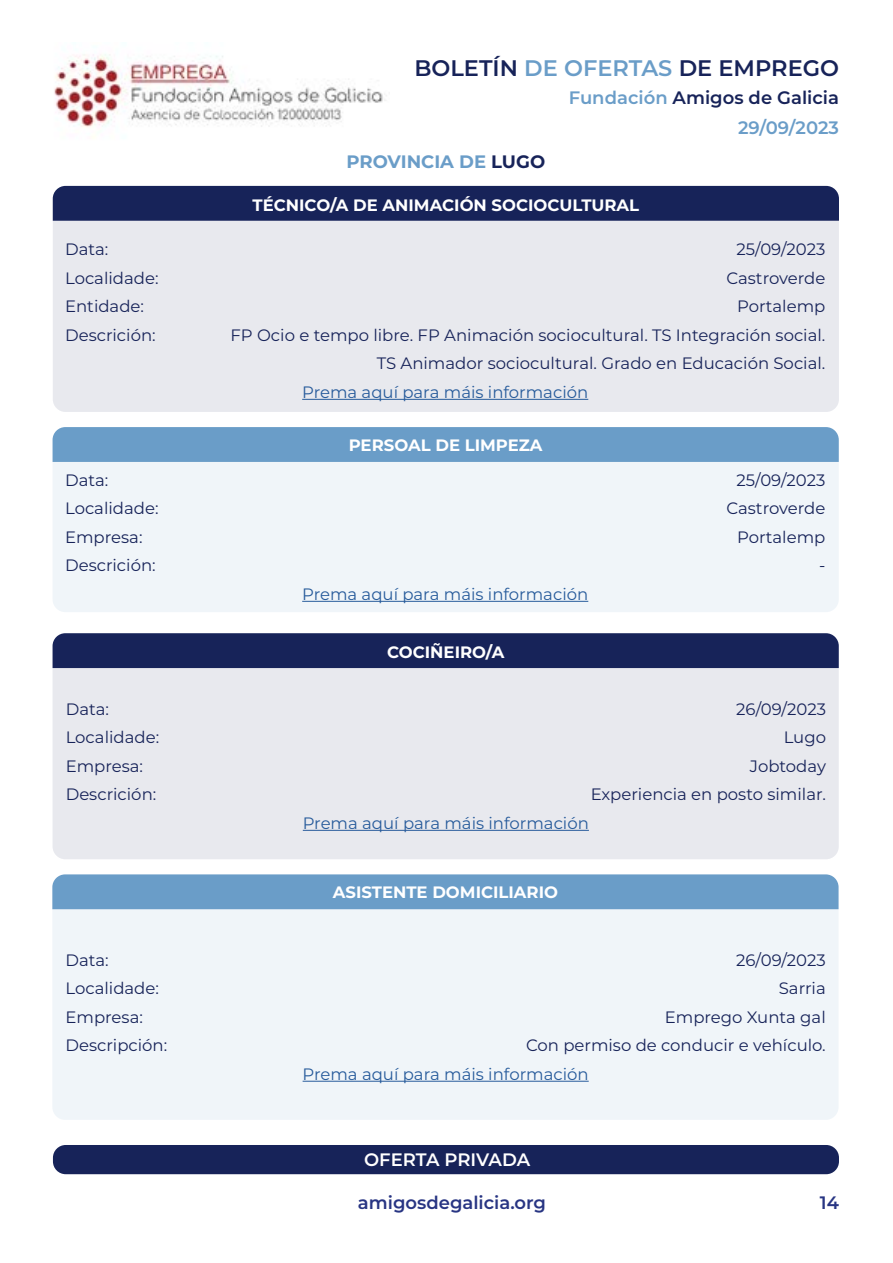
<style>
.page{position:relative;width:893px;height:1263px;background:#fff}
.page>*{position:absolute;margin:0;border:0;box-sizing:border-box;transform-origin:0 0}
.t1{font:600 22.5px "Montserrat";color:#172359}
.t2{font:600 18px "Montserrat";color:#172359}
.t3{font:600 18px "Montserrat";color:#283583}
.t4{font:700 18px "Montserrat";color:#6a9dc8}
.t5{font:600 18px "Montserrat";letter-spacing:-.005em;color:#fff}
.t6{font:600 18px "Montserrat";color:#6a9dc8}
.t7{font:16.5px/28.5px "Montserrat";color:#172359;text-align:right}
.t8{font:16.5px "Montserrat";color:#275b9b}
.t9{font:700 16.5px "Montserrat";color:#fff}
.s1{color:#6a9dc8}
.s2{color:#172359}
</style>
<div class="page">
<img style="left:54px;top:54px;width:333px;height:83px">
<div style="left:53px;top:1145px;width:786px;height:29px;background:#172359;border-radius:13px"></div>
<div style="left:53px;top:221px;width:786px;height:191px;background:#e8e9ee"></div>
<div style="left:53px;top:668px;width:786px;height:191px;background:#e8e9ee"></div>
<div style="left:53px;top:462px;width:786px;height:150px;background:#f0f5f9"></div>
<div style="left:52px;top:909px;width:786px;height:211px;background:#f0f5f9"></div>
<div style="left:53px;top:186px;width:786px;height:35px;background:#172359"></div>
<div style="left:53px;top:633px;width:786px;height:35px;background:#172359"></div>
<div style="left:53px;top:427px;width:786px;height:35px;background:#6a9dc8"></div>
<div style="left:52px;top:874px;width:786px;height:35px;background:#6a9dc8"></div>
<hr style="left:302px;top:399px;width:286px;height:1px;background:#275b9b">
<hr style="left:303px;top:830px;width:286px;height:1px;background:#275b9b">
<hr style="left:302px;top:601px;width:286px;height:1px;background:#275b9b">
<hr style="left:303px;top:1081px;width:286px;height:1px;background:#275b9b">
<h1 class="t1" style="left:414px;top:52px;width:426px">BOLETÍN <span class="s1">DE OFERTAS</span> DE EMPREGO</h1>
<p class="t2" style="left:569px;top:85px;width:272px"><span class="s1">Fundación</span> Amigos de Galicia</p>
<p class="t4" style="left:347px;top:148px;width:200px">PROVINCIA DE <span class="s2">LUGO</span></p>
<p class="t9" style="left:253px;top:193px;width:388px">TÉCNICO/A DE ANIMACIÓN SOCIOCULTURAL</p>
<p class="t6" style="left:738px;top:115px;width:102px">29/09/2023</p>
<p class="t7" style="left:65px;top:234px;width:45px">Data:</p>
<p class="t7" style="left:736px;top:234px;width:90px">25/09/2023</p>
<p class="t7" style="left:65px;top:263px;width:95px">Localidade:</p>
<p class="t7" style="left:726px;top:263px;width:100px">Castroverde</p>
<p class="t7" style="left:65px;top:291px;width:80px">Entidade:</p>
<p class="t7" style="left:737px;top:291px;width:90px">Portalemp</p>
<p class="t7" style="left:65px;top:320px;width:92px">Descrición:</p>
<p class="t7" style="left:231px;top:320px;width:596px">FP Ocio e tempo libre. FP Animación sociocultural. TS Integración social.<br>TS Animador sociocultural. Grado en Educación Social.</p>
<p class="t8" style="left:302px;top:380px;width:288px">Prema aquí para máis información</p>
<p class="t9" style="left:349px;top:433px;width:195px">PERSOAL DE LIMPEZA</p>
<p class="t7" style="left:65px;top:465px;width:45px">Data:</p>
<p class="t7" style="left:736px;top:465px;width:90px">25/09/2023</p>
<p class="t7" style="left:65px;top:493px;width:95px">Localidade:</p>
<p class="t7" style="left:726px;top:493px;width:100px">Castroverde</p>
<p class="t7" style="left:65px;top:522px;width:79px">Empresa:</p>
<p class="t7" style="left:737px;top:522px;width:90px">Portalemp</p>
<p class="t7" style="left:65px;top:550px;width:92px">Descrición:</p>
<p class="t7" style="left:819px;top:550px;width:8px">-</p>
<p class="t8" style="left:302px;top:582px;width:288px">Prema aquí para máis información</p>
<p class="t9" style="left:387px;top:640px;width:119px">COCIÑEIRO/A</p>
<p class="t7" style="left:66px;top:694px;width:45px">Data:</p>
<p class="t7" style="left:736px;top:694px;width:91px">26/09/2023</p>
<p class="t7" style="left:66px;top:722px;width:95px">Localidade:</p>
<p class="t7" style="left:784px;top:722px;width:44px">Lugo</p>
<p class="t7" style="left:66px;top:751px;width:79px">Empresa:</p>
<p class="t7" style="left:750px;top:751px;width:78px">Jobtoday</p>
<p class="t7" style="left:66px;top:779px;width:92px">Descrición:</p>
<p class="t7" style="left:591px;top:779px;width:237px">Experiencia en posto similar.</p>
<p class="t8" style="left:303px;top:811px;width:288px">Prema aquí para máis información</p>
<p class="t9" style="left:333px;top:881px;width:227px">ASISTENTE DOMICILIARIO</p>
<p class="t7" style="left:66px;top:945px;width:45px">Data:</p>
<p class="t7" style="left:736px;top:945px;width:91px">26/09/2023</p>
<p class="t7" style="left:66px;top:973px;width:95px">Localidade:</p>
<p class="t7" style="left:779px;top:973px;width:49px">Sarria</p>
<p class="t7" style="left:66px;top:1002px;width:79px">Empresa:</p>
<p class="t7" style="left:665px;top:1002px;width:163px">Emprego Xunta gal</p>
<p class="t7" style="left:66px;top:1030px;width:103px">Descripción:</p>
<p class="t7" style="left:526px;top:1030px;width:301px">Con permiso de conducir e vehículo.</p>
<p class="t8" style="left:303px;top:1062px;width:288px">Prema aquí para máis información</p>
<p class="t5" style="left:364px;top:1147px;width:168px">OFERTA PRIVADA</p>
<p class="t3" style="left:358px;top:1190px;width:190px">amigosdegalicia.org</p>
<p class="t3" style="left:820px;top:1190px;width:21px">14</p>
</div>
